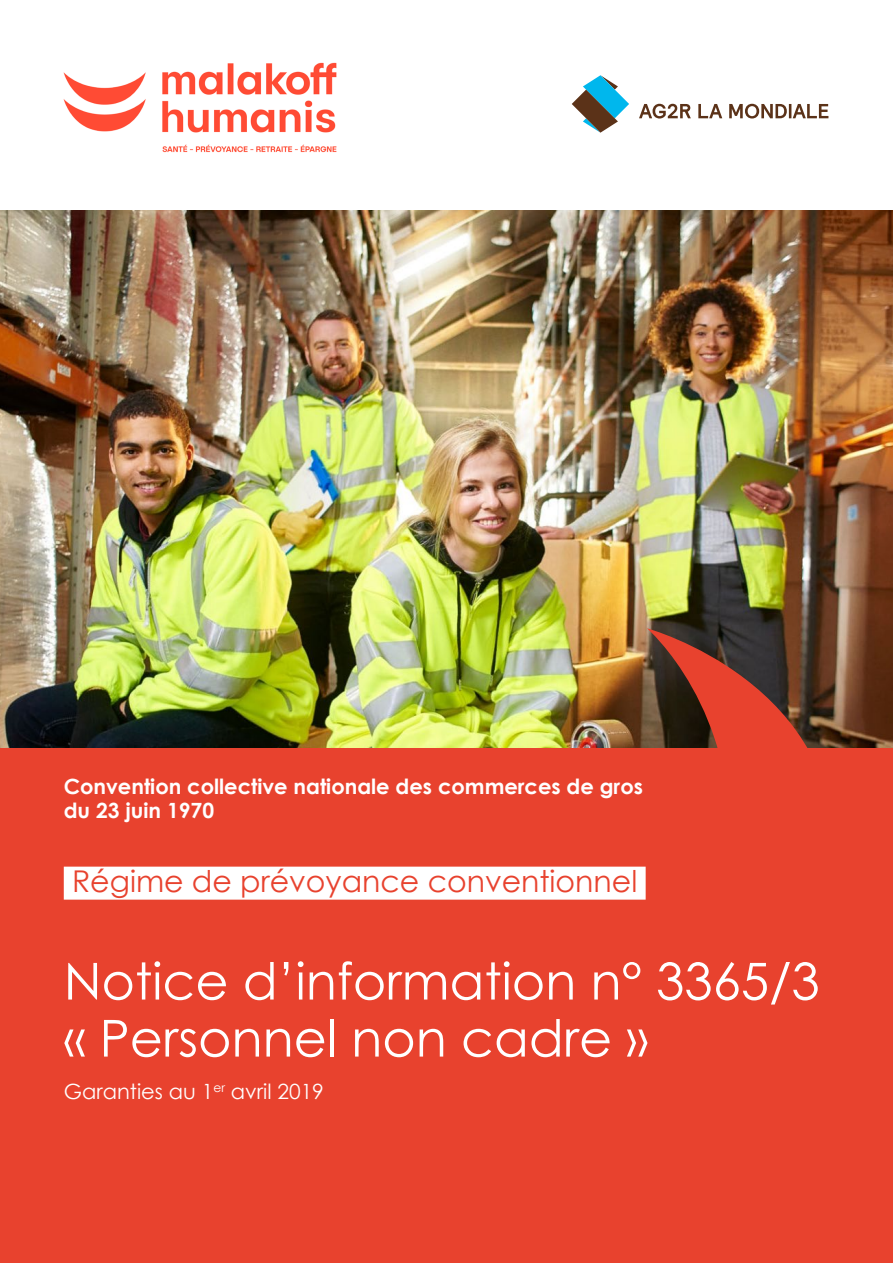
<style>
.page{position:relative;width:893px;height:1263px;background:#fff}
.page>*{position:absolute;margin:0;border:0;box-sizing:border-box;transform-origin:0 0}
.t1{font:51px/57px "Century Gothic";color:#fff}
.t2{font:30px "Century Gothic";color:#e8422e}
.t3{font:700 21px/24px "Century Gothic";color:#fff}
.t4{font:21px "Century Gothic";color:#fff}
</style>
<div class="page">
<img style="left:63px;top:62px;width:274px;height:91px">
<svg style="left:572px;top:75px;width:57px;height:58px"></svg>
<svg style="left:698px;top:104px;width:24px;height:14px"></svg>
<svg style="left:729px;top:104px;width:99px;height:15px"></svg>
<svg style="left:639px;top:104px;width:52px;height:15px"></svg>
<img style="left:0;top:210px;width:893px;height:538px">
<div style="left:0;top:748px;width:893px;height:515px;background:#e8422e"></div>
<svg style="left:647px;top:628px;width:200px;height:120px;background:#773b2b"></svg>
<div style="left:64px;top:867px;width:582px;height:33px;background:#fff"></div>
<p class="t3" style="left:64px;top:774px;width:581px">Convention collective nationale des commerces de gros du 23 juin 1970</p>
<h2 class="t2" style="left:72px;top:860px;width:567px">Régime de prévoyance conventionnel</h2>
<h1 class="t1" style="left:64px;top:952px;width:757px">Notice d’information n° 3365/3 « Personnel non cadre »</h1>
<p class="t4" style="left:64px;top:1077px;width:262px">Garanties au 1<sup>er</sup> avril 2019</p>
</div>
